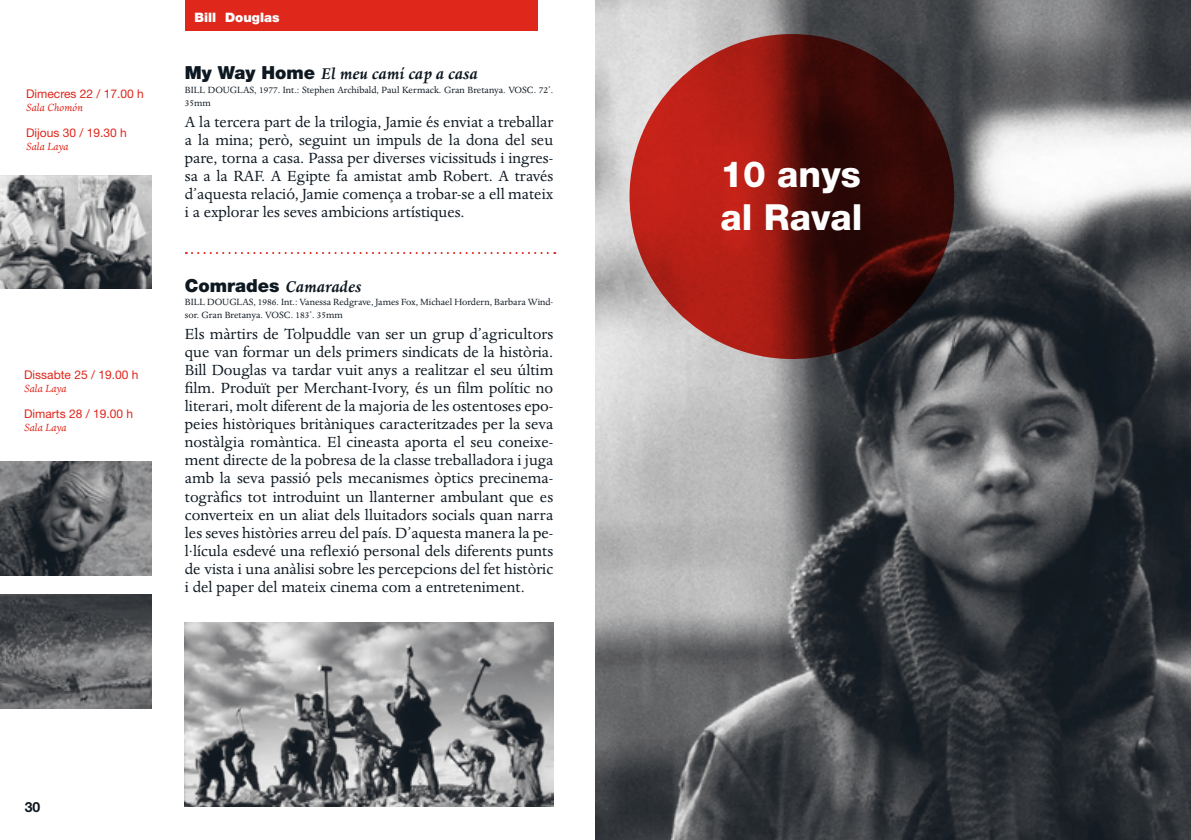
<style>
.page{position:relative;width:1191px;height:840px;background:#fff}
.page>*{position:absolute;margin:0;border:0;box-sizing:border-box;transform-origin:0 0}
.t1{font:800 36px "Helvetica Neue LT Pro";color:#fff}
.TITULO{font:italic 700 18px "Dante MT Std";color:#0e1821}
.SIPNOSIS{font:17px/18px "Dante MT Std";color:#0e1821;text-align:justify}
.t2{font:700 14px "Helvetica Neue LT Pro";color:#0e1821}
.t3{font:900 13px "Helvetica Neue LT Std";color:#fff}
.FECHA{font:12px "Helvetica Neue LT Pro";color:#df271c}
.SALA{font:italic 12px "Dante MT Std";color:#df271c}
.ESPECIFICACIONES_FIL{font:10.4px/13.2px "Dante MT Std";color:#0e1821}
.s1{font-family:"Helvetica Neue LT Std";font-weight:900;font-style:normal}
</style>
<div class="page">
<div style="left:185px;top:0;width:353px;height:31px;background:#df271c"></div>
<img style="left:184px;top:622px;width:370px;height:184px">
<svg style="left:186px;top:252px;width:369px;height:2px"></svg>
<img style="left:0;top:594px;width:152px;height:114px">
<img style="left:0;top:461px;width:152px;height:114px">
<img style="left:0;top:175px;width:152px;height:113px">
<img style="left:595px;top:0;width:596px;height:839px">
<svg style="left:629px;top:34px;width:325px;height:325px"></svg>
<p class="FECHA" style="left:26px;top:87px;width:119px">Dimecres 22 / 17.00 h</p>
<p class="SALA" style="left:26px;top:101px;width:59px">Sala Chomón</p>
<p class="FECHA" style="left:26px;top:125px;width:102px">Dijous 30 / 19.30 h</p>
<p class="SALA" style="left:26px;top:139px;width:44px">Sala Laya</p>
<p class="FECHA" style="left:24px;top:368px;width:116px">Dissabte 25 / 19.00 h</p>
<p class="SALA" style="left:24px;top:382px;width:44px">Sala Laya</p>
<p class="FECHA" style="left:24px;top:406px;width:110px">Dimarts 28 / 19.00 h</p>
<p class="SALA" style="left:24px;top:420px;width:44px">Sala Laya</p>
<p class="t3" style="left:194px;top:9px;width:87px">Bill Douglas</p>
<p class="TITULO" style="left:185px;top:64px;width:294px"><span class="s1">My Way Home</span> El meu camí cap a casa</p>
<p class="ESPECIFICACIONES_FIL" style="left:185px;top:83px;width:370px">BILL DOUGLAS, 1977. Int.: Stephen Archibald, Paul Kermack. Gran Bretanya. VOSC. 72’.<br>35mm</p>
<p class="SIPNOSIS" style="left:185px;top:113px;width:370px">A la tercera part de la trilogia, Jamie és enviat a treballar a la mina; però, seguint un impuls de la dona del seu pare, torna a casa. Passa per diverses vicissituds i ingres&shy;sa a la RAF. A Egipte fa amistat amb Robert. A través d’aquesta relació, Jamie comença a trobar-se a ell mateix i a explorar les seves ambicions artístiques.</p>
<p class="TITULO" style="left:185px;top:276px;width:178px"><span class="s1">Comrades</span> Camarades</p>
<p class="ESPECIFICACIONES_FIL" style="left:185px;top:295px;width:370px">BILL DOUGLAS, 1986. Int.: Vanessa Redgrave, James Fox, Michael Hordern, Barbara Wind&shy;sor. Gran Bretanya. VOSC. 183’. 35mm</p>
<p class="SIPNOSIS" style="left:185px;top:325px;width:370px">Els màrtirs de Tolpuddle van ser un grup d’agricultors que van formar un dels primers sindicats de la història.<br>Bill Douglas va tardar vuit anys a realitzar el seu últim film. Produït per Merchant-Ivory, és un film polític no literari, molt diferent de la majoria de les ostentoses epo&shy;peies històriques britàniques caracteritzades per la seva nostàlgia romàntica. El cineasta aporta el seu coneixe&shy;ment directe de la pobresa de la classe treballadora i juga amb la seva passió pels mecanismes òptics precinema&shy;togràfics tot introduint un llanterner ambulant que es converteix en un aliat dels lluitadors socials quan narra les seves històries arreu del país. D’aquesta manera la pe&shy;l·lícula esdevé una reflexió personal dels diferents punts de vista i una anàlisi sobre les percepcions del fet històric i del paper del mateix cinema com a entreteniment.</p>
<p class="t2" style="left:25px;top:798px;width:17px">30</p>
<p class="t1" style="left:720px;top:152px;width:142px">10 anys</p>
<p class="t1" style="left:720px;top:196px;width:144px">al Raval</p>
</div>
